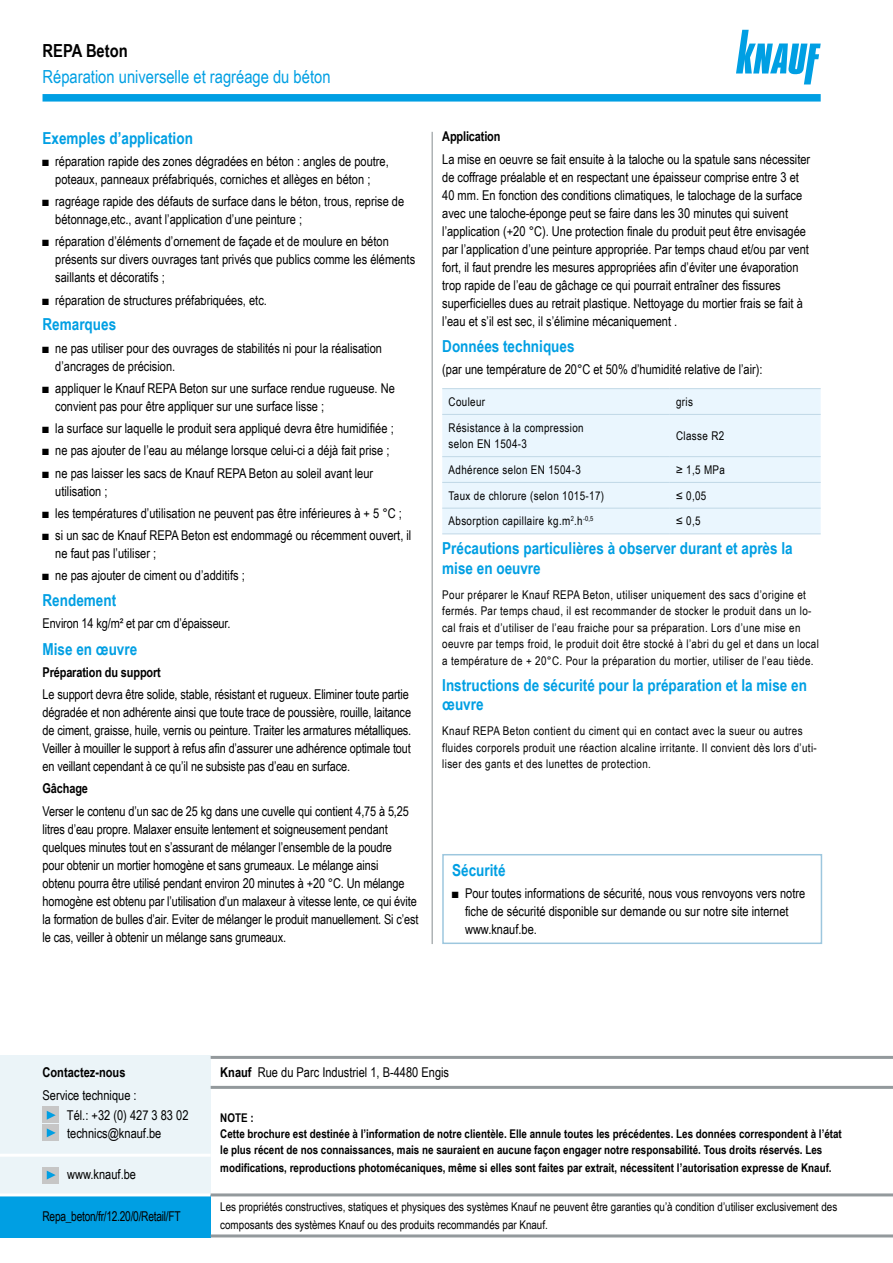
<style>
.page{position:relative;width:893px;height:1263px;background:#fff}
.page>*{position:absolute;margin:0;border:0;box-sizing:border-box;transform-origin:0 0}
.t1{font:18px "Arial Narrow";color:#009fe3}
.t2{font:700 18px "Arial Narrow";color:#000}
.t3{font:700 16.5px/19.8px "Arial Narrow";color:#009fe3}
.t4{font:13.5px/18px "Arial Narrow";color:#000}
.t5{font:700 13.5px "Arial Narrow";letter-spacing:-.01em;color:#000}
.t6{font:13.5px "Arial Narrow";letter-spacing:-.02em;color:#000;scale:.92 1}
.t7{font:12px/16.5px "Arial Narrow";letter-spacing:.03em;color:#000}
.t8{font:700 12px/16px "Arial Narrow";color:#000}
.t9{font:12px/18px "Arial Narrow";color:#000}
.s1{font-weight:700}
</style>
<div class="page">
<div style="left:43px;top:94px;width:778px;height:8px;background:#009fe3"></div>
<svg style="left:736px;top:30px;width:85px;height:54px"></svg>
<div style="left:0;top:1056px;width:210px;height:139px;background:#ebf4f8"></div>
<div style="left:0;top:1195px;width:210px;height:42px;background:#009fe3"></div>
<hr style="left:0;top:1154px;width:211px;height:3px;background:#fff">
<hr style="left:0;top:1193px;width:211px;height:3px;background:#fff">
<hr style="left:211px;top:1056px;width:682px;height:3px;background:#93999c">
<hr style="left:211px;top:1086px;width:682px;height:3px;background:#93999c">
<hr style="left:211px;top:1193px;width:682px;height:3px;background:#93999c">
<hr style="left:211px;top:1234px;width:682px;height:3px;background:#93999c">
<div style="left:43px;top:1106px;width:16px;height:16px;background:#c6c6c6"></div>
<div style="left:43px;top:1125px;width:16px;height:16px;background:#c6c6c6"></div>
<div style="left:43px;top:1167px;width:16px;height:16px;background:#c6c6c6"></div>
<svg style="left:47px;top:1111px;width:9px;height:9px"></svg>
<svg style="left:47px;top:1128px;width:9px;height:9px"></svg>
<svg style="left:47px;top:1170px;width:9px;height:9px"></svg>
<hr style="left:432px;top:132px;width:1px;height:812px;background:#93999c">
<div style="left:442px;top:389px;width:379px;height:144px;background:#eaf6fe"></div>
<hr style="left:442px;top:388px;width:228px;height:1px;background:#c0d8e6">
<hr style="left:670px;top:388px;width:151px;height:1px;background:#c0d8e6">
<hr style="left:442px;top:414px;width:228px;height:1px;background:#c0d8e6">
<hr style="left:670px;top:414px;width:151px;height:1px;background:#c0d8e6">
<hr style="left:442px;top:456px;width:228px;height:1px;background:#c0d8e6">
<hr style="left:670px;top:456px;width:151px;height:1px;background:#c0d8e6">
<hr style="left:442px;top:482px;width:228px;height:1px;background:#c0d8e6">
<hr style="left:670px;top:482px;width:151px;height:1px;background:#c0d8e6">
<hr style="left:442px;top:508px;width:228px;height:1px;background:#c0d8e6">
<hr style="left:670px;top:508px;width:151px;height:1px;background:#c0d8e6">
<hr style="left:442px;top:533px;width:228px;height:1px;background:#c0d8e6">
<hr style="left:670px;top:533px;width:151px;height:1px;background:#c0d8e6">
<div style="left:442px;top:854px;width:380px;height:90px;border:2px solid #9dc7de"></div>
<h1 class="t2" style="left:43px;top:37px;width:87px">REPA Beton</h1>
<h1 class="t1" style="left:43px;top:64px;width:290px">Réparation universelle et ragréage du béton</h1>
<p class="t3" style="left:43px;top:127px;width:152px">Exemples d’application</p>
<p class="t4" style="left:43px;top:152px;width:348px;text-align:center">■ réparation rapide des zones dégradées en béton : angles de poutre, poteaux, panneaux préfabriqués, corniches et allèges en béton ;</p>
<p class="t4" style="left:55px;top:192px;width:350px;text-indent:-13px">■ ragréage rapide des défauts de surface dans le béton, trous, reprise de bétonnage,etc., avant l’application d’une peinture ;</p>
<p class="t4" style="left:55px;top:232px;width:361px;text-indent:-13px">■ réparation d’éléments d’ornement de façade et de moulure en béton présents sur divers ouvrages tant privés que publics comme les éléments saillants et décoratifs ;</p>
<p class="t4" style="left:43px;top:290px;width:226px">■ réparation de structures préfabriquées, etc.</p>
<p class="t3" style="left:43px;top:314px;width:75px">Remarques</p>
<p class="t4" style="left:55px;top:338px;width:328px;text-indent:-13px">■ ne pas utiliser pour des ouvrages de stabilités ni pour la réalisation d’ancrages de précision.</p>
<p class="t4" style="left:55px;top:379px;width:341px;text-indent:-13px">■ appliquer le Knauf REPA Beton sur une surface rendue rugueuse. Ne convient pas pour être appliquer sur une surface lisse ;</p>
<p class="t4" style="left:43px;top:419px;width:353px">■ la surface sur laquelle le produit sera appliqué devra être humidifiée ;</p>
<p class="t4" style="left:43px;top:441px;width:348px">■ ne pas ajouter de l’eau au mélange lorsque celui-ci a déjà fait prise ;</p>
<p class="t4" style="left:55px;top:463px;width:319px;text-indent:-13px">■ ne pas laisser les sacs de Knauf REPA Beton au soleil avant leur utilisation ;</p>
<p class="t4" style="left:43px;top:504px;width:361px">■ les températures d’utilisation ne peuvent pas être inférieures à + 5 °C ;</p>
<p class="t4" style="left:55px;top:526px;width:358px;text-indent:-13px">■ si un sac de Knauf REPA Beton est endommagé ou récemment ouvert, il ne faut pas l’utiliser ;</p>
<p class="t4" style="left:43px;top:566px;width:204px">■ ne pas ajouter de ciment ou d’additifs ;</p>
<p class="t3" style="left:43px;top:590px;width:75px">Rendement</p>
<p class="t4" style="left:43px;top:614px;width:190px">Environ 14 kg/m² et par cm d’épaisseur.</p>
<p class="t3" style="left:43px;top:638px;width:96px">Mise en œuvre</p>
<p class="t5" style="left:43px;top:662px;width:120px">Préparation du support</p>
<p class="t4" style="left:43px;top:685px;width:370px">Le support devra être solide, stable, résistant et rugueux. Eliminer toute partie dégradée et non adhérente ainsi que toute trace de poussière, rouille, laitance de ciment, graisse, huile, vernis ou peinture. Traiter les armatures métalliques.<br>Veiller à mouiller le support à refus afin d’assurer une adhérence optimale tout en veillant cependant à ce qu’il ne subsiste pas d’eau en surface.</p>
<p class="t5" style="left:43px;top:778px;width:47px">Gâchage</p>
<p class="t4" style="left:43px;top:801px;width:377px">Verser le contenu d’un sac de 25 kg dans une cuvelle qui contient 4,75 à 5,25 litres d’eau propre. Malaxer ensuite lentement et soigneusement pendant quelques minutes tout en s’assurant de mélanger l’ensemble de la poudre<br>pour obtenir un mortier homogène et sans grumeaux. Le mélange ainsi<br>obtenu pourra être utilisé pendant environ 20 minutes à +20 °C. Un mélange homogène est obtenu par l’utilisation d’un malaxeur à vitesse lente, ce qui évite la formation de bulles d’air. Eviter de mélanger le produit manuellement. Si c’est le cas, veiller à obtenir un mélange sans grumeaux.</p>
<p class="t5" style="left:442px;top:126px;width:60px">Application</p>
<p class="t4" style="left:442px;top:149px;width:369px">La mise en oeuvre se fait ensuite à la taloche ou la spatule sans nécessiter de coffrage préalable et en respectant une épaisseur comprise entre 3 et 40 mm. En fonction des conditions climatiques, le talochage de la surface avec une taloche-éponge peut se faire dans les 30 minutes qui suivent l’application (+20 °C). Une protection finale du produit peut être envisagée par l’application d’une peinture appropriée. Par temps chaud et/ou par vent fort, il faut prendre les mesures appropriées afin d’éviter une évaporation trop rapide de l’eau de gâchage ce qui pourrait entraîner des fissures superficielles dues au retrait plastique. Nettoyage du mortier frais se fait à l’eau et s’il est sec, il s’élimine mécaniquement .</p>
<p class="t3" style="left:442px;top:335px;width:134px">Données techniques</p>
<p class="t4" style="left:442px;top:359px;width:322px">(par une température de 20°C et 50% d’humidité relative de l’air):</p>
<p class="t7" style="left:449px;top:393px;width:38px">Couleur</p>
<p class="t7" style="left:676px;top:393px;width:18px">gris</p>
<p class="t7" style="left:449px;top:419px;width:137px">Résistance à la compression selon EN 1504-3</p>
<p class="t7" style="left:676px;top:427px;width:50px">Classe R2</p>
<p class="t7" style="left:449px;top:461px;width:134px">Adhérence selon EN 1504-3</p>
<p class="t7" style="left:676px;top:461px;width:50px">≥ 1,5 MPa</p>
<p class="t7" style="left:449px;top:487px;width:157px">Taux de chlorure (selon 1015-17)</p>
<p class="t7" style="left:676px;top:487px;width:32px">≤ 0,05</p>
<p class="t7" style="left:449px;top:512px;width:146px">Absorption capillaire kg.m<sup>2</sup>.h<sup>-0,5</sup></p>
<p class="t7" style="left:676px;top:512px;width:26px">≤ 0,5</p>
<p class="t3" style="left:442px;top:537px;width:352px">Précautions particulières à observer durant et après la mise en oeuvre</p>
<p class="t7" style="left:442px;top:586px;width:378px">Pour préparer le Knauf REPA Beton, utiliser uniquement des sacs d’origine et fermés. Par temps chaud, il est recommander de stocker le produit dans un lo&shy;cal frais et d’utiliser de l’eau fraiche pour sa préparation. Lors d’une mise en oeuvre par temps froid, le produit doit être stocké à l’abri du gel et dans un local a température de + 20°C. Pour la préparation du mortier, utiliser de l’eau tiède.</p>
<p class="t3" style="left:442px;top:674px;width:366px">Instructions de sécurité pour la préparation et la mise en œuvre</p>
<p class="t7" style="left:442px;top:722px;width:376px">Knauf REPA Beton contient du ciment qui en contact avec la sueur ou autres fluides corporels produit une réaction alcaline irritante. Il convient dès lors d’uti&shy;liser des gants et des lunettes de protection.</p>
<p class="t3" style="left:452px;top:859px;width:55px">Sécurité</p>
<p class="t4" style="left:465px;top:884px;width:342px;text-indent:-13px">■ Pour toutes informations de sécurité, nous vous renvoyons vers notre fiche de sécurité disponible sur demande ou sur notre site internet www.knauf.be.</p>
<p class="t5" style="left:43px;top:1062px;width:85px">Contactez-nous</p>
<p class="t4" style="left:67px;top:1084px;width:123px;line-height:20.1px;text-indent:-24px">Service technique :<br>Tél.: +32 (0) 427 3 83 02</p>
<p class="t4" style="left:67px;top:1123px;width:96px">technics@knauf.be</p>
<p class="t4" style="left:67px;top:1165px;width:70px">www.knauf.be</p>
<p class="t6" style="left:43px;top:1206px;width:152px">Repa_beton/fr/12.20/0/Retail/FT</p>
<p class="t4" style="left:220px;top:1063px;width:230px"><span class="s1">Knauf</span> Rue du Parc Industriel 1, B-4480 Engis</p>
<p class="t8" style="left:220px;top:1109px;width:623px">NOTE :<br>Cette brochure est destinée à l’information de notre clientèle. Elle annule toutes les précédentes. Les données correspondent à l’état le plus récent de nos connaissances, mais ne sauraient en aucune façon engager notre responsabilité. Tous droits réservés. Les</p>
<p class="t8" style="left:220px;top:1159px;width:613px">modifications, reproductions photomécaniques, même si elles sont faites par extrait, nécessitent l’autorisation expresse de Knauf.</p>
<p class="t9" style="left:220px;top:1197px;width:618px">Les propriétés constructives, statiques et physiques des systèmes Knauf ne peuvent être garanties qu’à condition d’utiliser exclusivement des composants des systèmes Knauf ou des produits recommandés par Knauf.</p>
</div>
